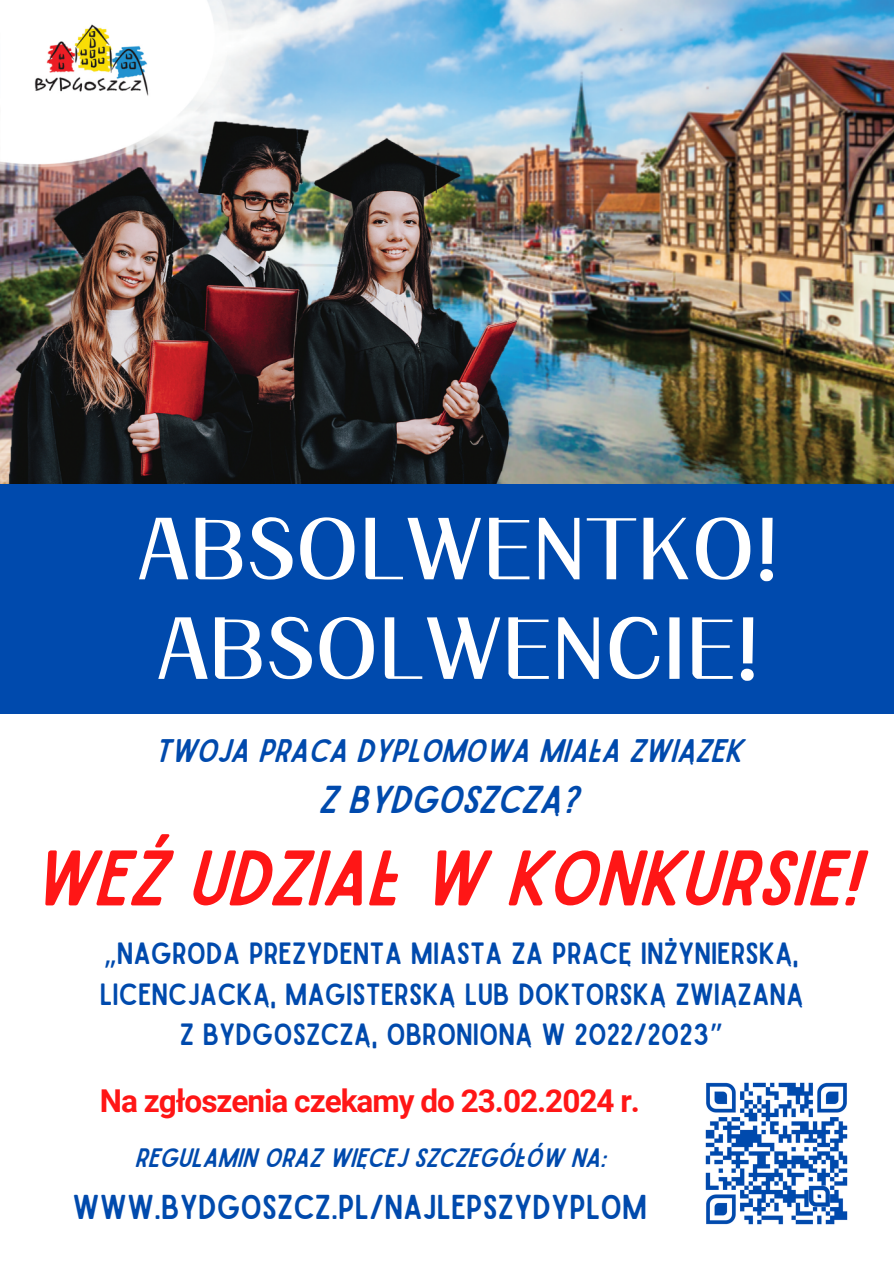
<style>
.page{position:relative;width:894px;height:1264px;background:#fff}
.page>*{position:absolute;margin:0;border:0;box-sizing:border-box;transform-origin:0 0}
.t1{font:900 90.9px/99.6px "Canva Endeavor";color:#fff}
.t2{font:75px "Sailors";color:#ff1616}
.t3{font:37.2px "Sailors";color:#004aad}
.t4{font:33px "Sailors";color:#004aad}
.t5{font:700 31.5px "Roboto";letter-spacing:-.03em;color:#ff1616}
.t6{font:31.2px "Sailors";color:#004aad}
.t7{font:29.4px/40.5px "Sailors";color:#004aad;text-align:center}
.t8{font:25.5px "Sailors";color:#004aad}
.s1{font-family:"Noto Sans"}
.s2{font-family:"Noto Sans Gurmukhi"}
</style>
<div class="page">
<img style="left:0;top:0;width:893px;height:484px">
<div style="left:0;top:484px;width:893px;height:229px;background:#004aad"></div>
<img style="left:705px;top:1082px;width:143px;height:143px">
<h3 class="t1" style="left:136px;top:500px;width:643px">ABSOLWENTKO!<br>ABSOLWENCIE!</h3>
<h2 class="t6" style="left:154px;top:739px;width:588px">TWOJA PRACA DYPLOMOWA MIAŁA ZWIĄZEK</h2>
<h2 class="t3" style="left:318px;top:786px;width:261px">Z BYDGOSZCZĄ?</h2>
<h6 class="t2" style="left:30px;top:850px;width:828px">WEŹ UDZIAŁ W KONKURSIE!</h6>
<p class="t7" style="left:100px;top:934px;width:705px"><span class="s1">„</span>NAGRODA PREZYDENTA MIASTA ZA PRACĘ INŻYNIERSKĄ,<br>LICENCJACKĄ, MAGISTERSKĄ LUB DOKTORSKĄ ZWIĄZANĄ<br>Z BYDGOSZCZĄ, OBRONIONĄ W 2022/2023<span class="s2">”</span></p>
<h4 class="t5" style="left:100px;top:1082px;width:541px">Na zgłoszenia czekamy do 23.02.2024 r.</h4>
<h5 class="t8" style="left:134px;top:1148px;width:472px">REGULAMIN ORAZ WIĘCEJ SZCZEGÓŁÓW NA:</h5>
<p class="t4" style="left:72px;top:1194px;width:575px">WWW.BYDGOSZCZ.PL/NAJLEPSZYDYPLOM</p>
</div>
